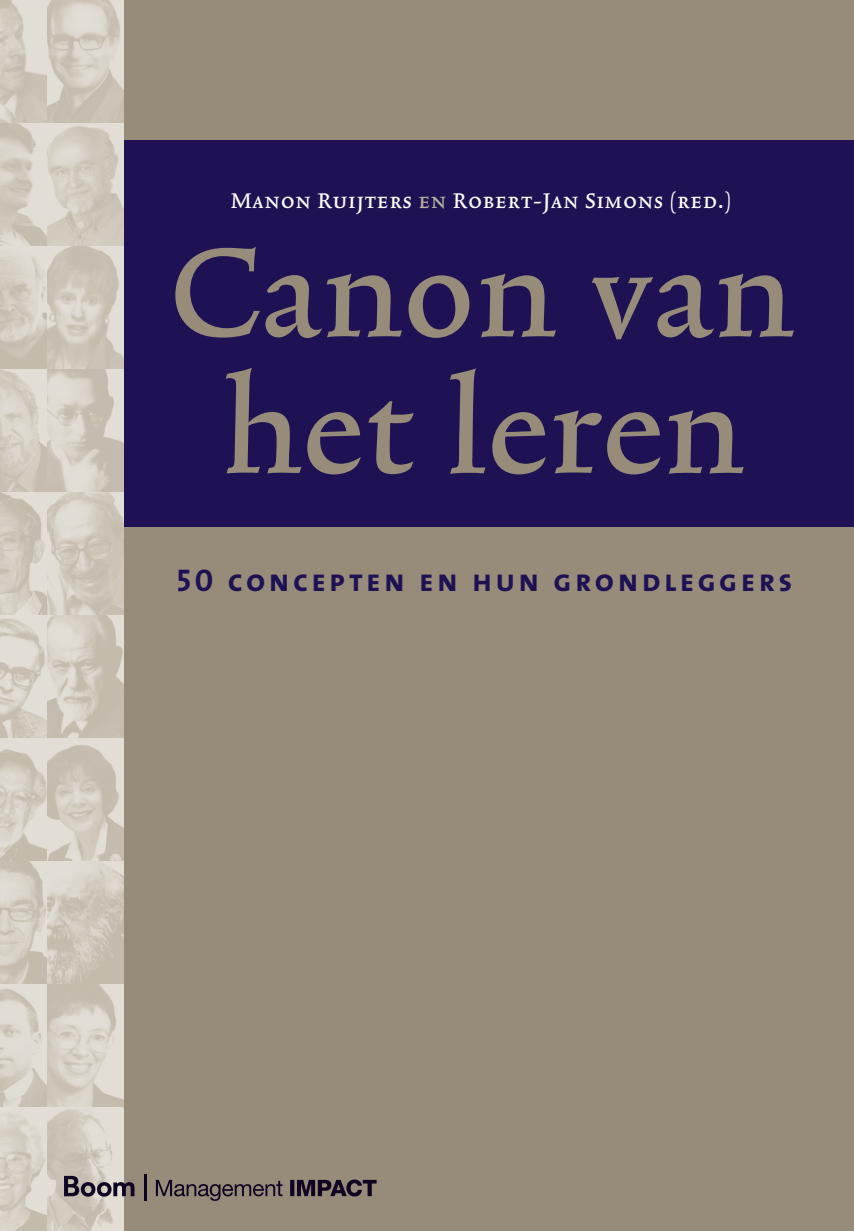
<style>
.page{position:relative;width:854px;height:1231px;background:#fff}
.page>*{position:absolute;margin:0;border:0;box-sizing:border-box;transform-origin:0 0}
.t1{font:150.5px/136.5px "Trinite No 2 Med Wid";letter-spacing:.02em;color:#968c79;text-align:center}
.t2{font:31.5px "The Sans Bold Caps";letter-spacing:.105em;color:#1e1254}
.t3{font:25.03px "Trinite No 2 Med Wid Exp";letter-spacing:.05em;color:#fff}
.s1{color:#b8af9f}
</style>
<div class="page">
<div style="left:0;top:0;width:853px;height:1230px;background:#968c79"></div>
<div style="left:104px;top:140px;width:749px;height:387px;background:#1e1254"></div>
<img style="left:0;top:0;width:47px;height:123px">
<svg style="left:0;top:123px;width:47px;height:123px;background:#d4cec3"></svg>
<svg style="left:0;top:246px;width:47px;height:123px;background:#d2ccc0"></svg>
<svg style="left:0;top:369px;width:47px;height:123px;background:#d5cfc4"></svg>
<svg style="left:0;top:492px;width:47px;height:123px;background:#d2ccc0"></svg>
<svg style="left:0;top:615px;width:47px;height:123px;background:#d8d2c8"></svg>
<svg style="left:0;top:738px;width:47px;height:123px;background:#d5cfc4"></svg>
<svg style="left:0;top:861px;width:47px;height:123px;background:#d2ccc0"></svg>
<svg style="left:0;top:984px;width:47px;height:123px;background:#d9d4c9"></svg>
<svg style="left:0;top:1107px;width:47px;height:123px;background:#d7d2c7"></svg>
<svg style="left:47px;top:0;width:76px;height:123px;background:#d2ccc0"></svg>
<svg style="left:47px;top:123px;width:76px;height:123px;background:#d4cec2"></svg>
<svg style="left:47px;top:246px;width:76px;height:123px;background:#d0cabd"></svg>
<svg style="left:47px;top:369px;width:76px;height:123px;background:#d3ccc1"></svg>
<svg style="left:47px;top:492px;width:76px;height:123px;background:#d2cbc0"></svg>
<svg style="left:47px;top:615px;width:76px;height:123px;background:#d0c9bd"></svg>
<svg style="left:47px;top:738px;width:76px;height:123px;background:#d1cbbf"></svg>
<svg style="left:47px;top:861px;width:76px;height:123px;background:#cfc9bd"></svg>
<svg style="left:47px;top:984px;width:76px;height:123px;background:#d5cfc3"></svg>
<svg style="left:47px;top:1107px;width:76px;height:123px;background:#d4cdc2"></svg>
<svg style="left:156px;top:1179px;width:220px;height:21px"></svg>
<svg style="left:64px;top:1175px;width:70px;height:21px"></svg>
<hr style="left:144px;top:1174px;width:2px;height:26px;background:#100423">
<p class="t3" style="left:231px;top:190px;width:501px">Manon Ruijters <span class="s1">en</span> Robert-Jan Simons (red.)</p>
<h1 class="t1" style="left:172px;top:233px;width:622px">Canon van het leren</h1>
<p class="t2" style="left:177px;top:553px;width:617px">50 concepten en hun grondleggers</p>
</div>
